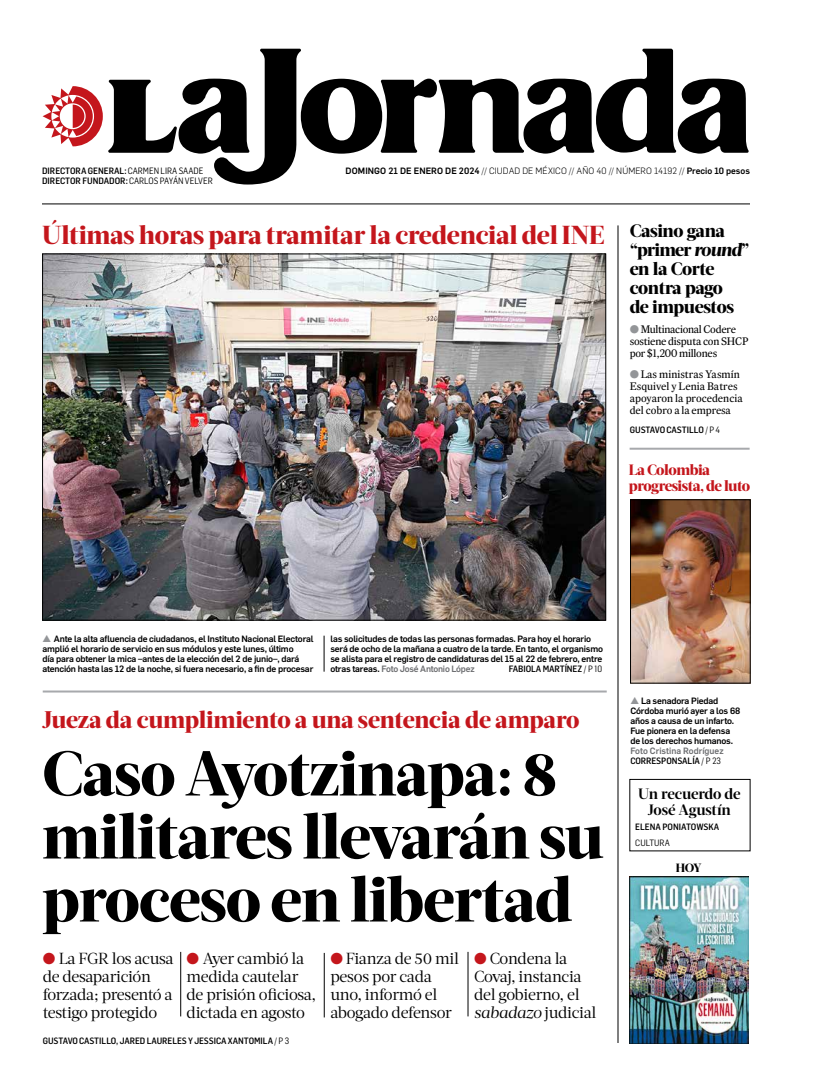
<style>
.page{position:relative;width:822px;height:1089px;background:#fff}
.page>*{position:absolute;margin:0;border:0;box-sizing:border-box;transform-origin:0 0}
.t1{font:800 63px/63px "Acta Headline";letter-spacing:-.02em;color:#000}
.t2{font:800 26px "Acta Headline";letter-spacing:-.01em;color:#c4161c}
.t3{font:800 24px "Acta Headline";letter-spacing:-.01em;color:#c4161c}
.t4{font:800 18px/19px "Acta Headline";letter-spacing:-.025em;color:#000}
.t5{font:16px/18px "Acta Deck";letter-spacing:-.02em;color:#000}
.t6{font:800 15px/16px "Acta Headline";letter-spacing:-.03em;color:#c4161c}
.t7{font:700 15px/16px "Acta Headline";letter-spacing:-.01em;color:#000;text-align:center}
.t8{font:800 12px "Acta Headline";color:#000}
.t9{font:11px/12px "Expresso Tx";letter-spacing:-.01em;color:#000}
.t10{font:500 9px/10px "Flama";letter-spacing:-.02em;color:#000}
.t11{font:500 9px "Flama Semicond";letter-spacing:-.005em;color:#000}
.t12{font:300 9px "Flama";letter-spacing:.01em;color:#000}
.t13{font:500 9px "Flama";color:#6d6e71}
.t14{font:9px "Flama Semicond";color:#000}
.s1{font-weight:400}
.s2{font-weight:500}
.s3{font-style:italic}
.s4{color:#939598}
.s5{color:#6d6e71}
.s6{color:#c4161c}
</style>
<div class="page">
<svg style="left:43px;top:49px;width:706px;height:136px"></svg>
<hr style="left:42px;top:204px;width:708px;height:1px;background:#000">
<hr style="left:618px;top:225px;width:1px;height:818px;background:#000">
<hr style="left:181px;top:952px;width:1px;height:64px;background:#000">
<hr style="left:468px;top:952px;width:1px;height:64px;background:#000">
<hr style="left:324px;top:953px;width:1px;height:64px;background:#000">
<hr style="left:324px;top:636px;width:1px;height:36px;background:#000">
<img style="left:44px;top:256px;width:560px;height:362px">
<hr style="left:43px;top:691px;width:564px;height:2px;background:#a7a9ac">
<hr style="left:630px;top:448px;width:120px;height:2px;background:#a7a9ac">
<img style="left:629px;top:877px;width:120px;height:167px">
<img style="left:632px;top:502px;width:116px;height:179px">
<div style="left:630px;top:500px;width:120px;height:183px;border:1px solid #000"></div>
<div style="left:630px;top:779px;width:120px;height:72px;border:1px solid #000"></div>
<p class="t11" style="left:42px;top:165px;width:163px">DIRECTORA GENERAL: <span class="s1">CARMEN LIRA SAADE</span></p>
<p class="t12" style="left:346px;top:164px;width:406px"><span class="s2">Domingo 21 de enero de 2024</span> // CIUDAD DE MÉXICO // AÑO 40 // NÚM ERO 14192 // <span class="s2">Precio 10 pesos</span></p>
<p class="t11" style="left:42px;top:175px;width:172px">DIRECTOR FUNDADOR: <span class="s1">CARLOS PAYÁN VELVER</span></p>
<h2 class="t2" style="left:42px;top:220px;width:564px">Últimas horas para tramitar la credencial del INE</h2>
<h3 class="t4" style="left:630px;top:222px;width:122px">Casino gana “primer <span class="s3">round</span>” en la Corte contra pago<br>de impuestos</h3>
<p class="t9" style="left:630px;top:323px;width:120px"><span class="s4">●</span> Multinacional Codere sostiene disputa con SHCP por $1,200 millones</p>
<p class="t9" style="left:630px;top:368px;width:115px"><span class="s4">●</span> Las ministras Yasmín<br>Esquivel y Lenia Batres apoyaron la procedencia del cobro a la empresa</p>
<p class="t11" style="left:630px;top:424px;width:92px">GUSTAVO CASTILLO <span class="s1">/ P 4</span></p>
<h3 class="t6" style="left:629px;top:462px;width:123px">La Colombia progresista, de luto</h3>
<p class="t10" style="left:42px;top:633px;width:273px"><span class="s4">▲</span> Ante la alta afluencia de ciudadanos, el Instituto Nacional Electoral amplió el horario de servicio en sus módulos y este lunes, último<br>día para obtener la mica –antes de la elección del 2 de junio–, dará atención hasta las 12 de la noche, si fuera necesario, a fin de procesar</p>
<p class="t10" style="left:330px;top:633px;width:274px">las solicitudes de todas las personas formadas. Para hoy el horario será de ocho de la mañana a cuatro de la tarde. En tanto, el organismo se alista para el registro de candidaturas del 15 al 22 de febrero, entre otras tareas. <span class="s5">Foto José Antonio López</span></p>
<p class="t11" style="left:509px;top:663px;width:95px">FABIOLA MARTÍNEZ <span class="s1">/ P 10</span></p>
<h3 class="t3" style="left:42px;top:705px;width:539px">Jueza da cumplimiento a una sentencia de amparo</h3>
<h1 class="t1" style="left:42px;top:743px;width:563px">Caso Ayotzinapa: 8 militares llevarán su proceso en libertad</h1>
<h3 class="t5" style="left:43px;top:950px;width:132px"><span class="s6">●</span> La FGR los acusa de desaparición forzada; presentó a testigo protegido</h3>
<h3 class="t5" style="left:187px;top:950px;width:131px"><span class="s6">●</span> Ayer cambió la medida cautelar de prisión oficiosa, dictada en agosto</h3>
<h3 class="t5" style="left:330px;top:950px;width:130px"><span class="s6">●</span> Fianza de 50 mil pesos por cada uno, informó el abogado defensor</h3>
<h3 class="t5" style="left:474px;top:950px;width:123px"><span class="s6">●</span> Condena la<br>Covaj, instancia del gobierno, el <span class="s3">sabadazo</span> judicial</h3>
<p class="t11" style="left:43px;top:1035px;width:248px">GUSTAVO CASTILLO, JARED LAURELES Y JESSICA XANTOMILA<span class="s1">/ P 3</span></p>
<p class="t10" style="left:630px;top:695px;width:111px"><span class="s4">▲</span> La senadora Piedad<br>Córdoba murió ayer a los 68 años a causa de un infarto.<br>Fue pionera en la defensa de los derechos humanos.</p>
<p class="t13" style="left:630px;top:744px;width:95px">Foto Cristina Rodríguez</p>
<p class="t11" style="left:630px;top:755px;width:92px">CORRESPONSALÍA <span class="s1">/ P 23</span></p>
<h3 class="t7" style="left:638px;top:786px;width:104px">Un recuerdo de<br>José Agustín</h3>
<p class="t11" style="left:635px;top:821px;width:86px">ELENA PONIATOWSKA</p>
<p class="t14" style="left:635px;top:837px;width:30px">CULTURA</p>
<h3 class="t8" style="left:676px;top:860px;width:27px">HOY</h3>
</div>
